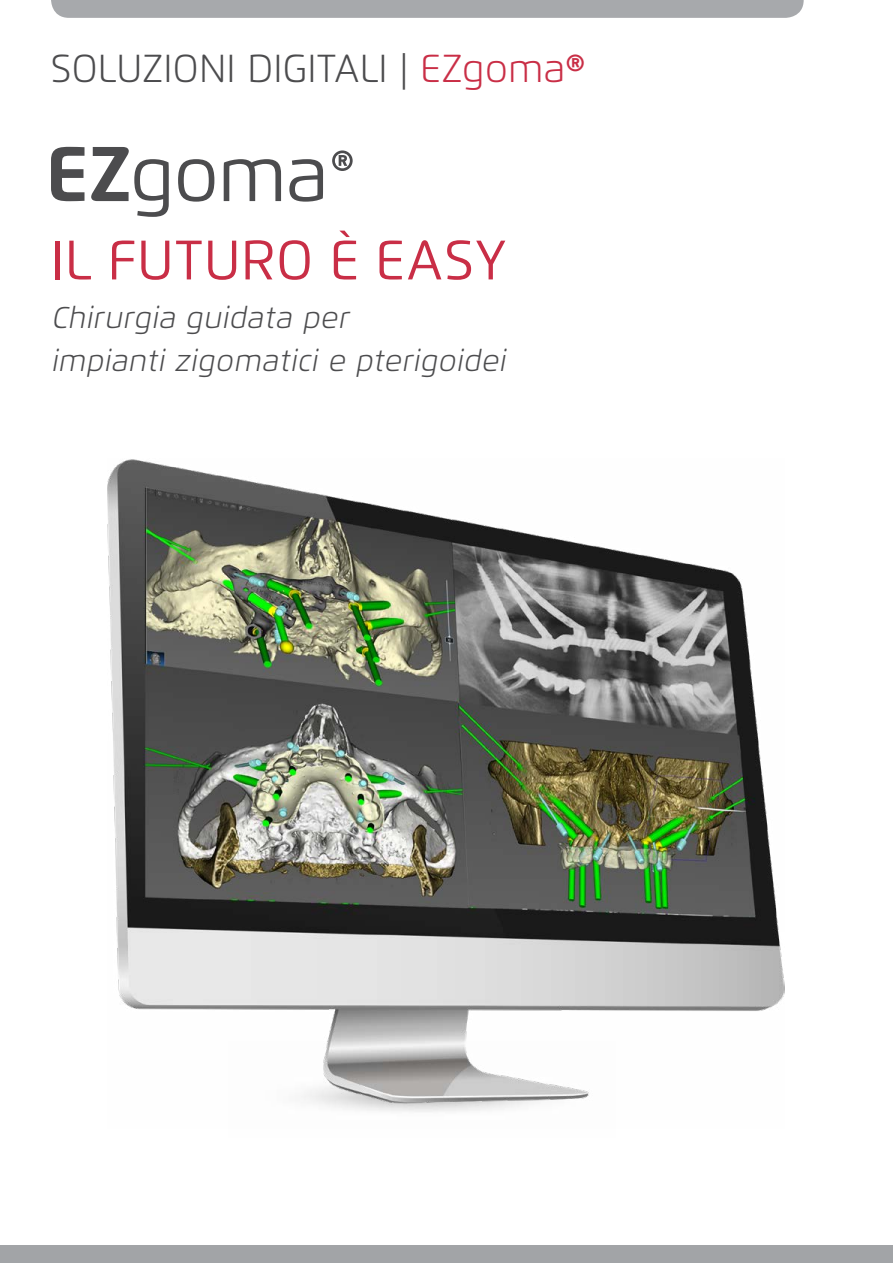
<style>
.page{position:relative;width:893px;height:1263px;background:#fff}
.page>*{position:absolute;margin:0;border:0;box-sizing:border-box;transform-origin:0 0}
.t1{font:55.5px "Flexo";letter-spacing:.015em;color:#c92e46}
.t2{font:300 39px "Flexo";color:#4c4c4e}
.t3{font:italic 300 30px/42.8px "Flexo";color:#4c4c4e}
.s1{color:#c92e46}
.s2{font-weight:700;color:#c92e46}
</style>
<div class="page">
<div style="left:0;top:1245px;width:893px;height:18px;background:#a2a4a7"></div>
<div style="left:51px;top:0;width:753px;height:18px;background:#a7a9ac"></div>
<svg style="left:51px;top:147px;width:302px;height:70px"></svg>
<img style="left:107px;top:459px;width:678px;height:653px">
<h2 class="t2" style="left:51px;top:45px;width:536px">SOLUZIONI DIGITALI | <span class="s1">EZgoma</span><span class="s2">®</span></h2>
<h1 class="t1" style="left:51px;top:226px;width:457px">IL FUTURO È EASY</h1>
<p class="t3" style="left:51px;top:296px;width:462px">Chirurgia guidata per<br>impianti zigomatici e pterigoidei</p>
</div>
